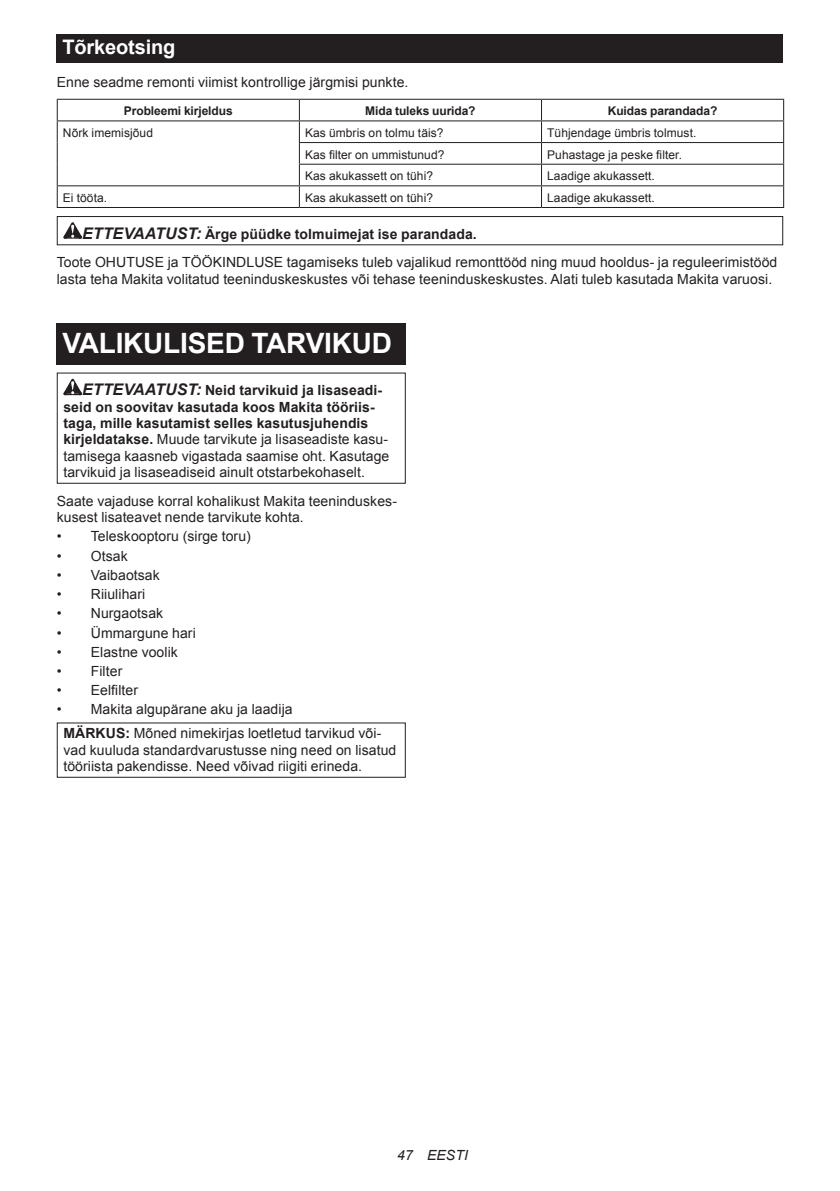
<style>
.page{position:relative;width:840px;height:1191px;background:#fff}
.page>*{position:absolute;margin:0;border:0;box-sizing:border-box;transform-origin:0 0}
.t1{font:700 28px "Arial";letter-spacing:-.01em;color:#fff}
.t2{font:700 20px "Arial";letter-spacing:-.01em;color:#fff}
.t3{font:14px/16.4px "Arial";letter-spacing:.005em;color:#231f20}
.t4{font:italic 14px "Arial";letter-spacing:.005em;color:#231f20}
.t5{font:12px "Arial";letter-spacing:.005em;color:#231f20}
.t6{font:700 12px "Arial";letter-spacing:-.01em;color:#231f20}
.s1{font-weight:700;font-style:italic;font-size:16px}
.s2{font-weight:700}
</style>
<div class="page">
<div style="left:57px;top:34px;width:725px;height:29px;background:#231f20"></div>
<hr style="left:57px;top:99px;width:242px;height:1px;background:#231f20">
<hr style="left:299px;top:99px;width:242px;height:1px;background:#231f20">
<hr style="left:541px;top:99px;width:242px;height:1px;background:#231f20">
<hr style="left:57px;top:120px;width:242px;height:1px;background:#231f20">
<hr style="left:299px;top:120px;width:242px;height:1px;background:#231f20">
<hr style="left:541px;top:120px;width:242px;height:1px;background:#231f20">
<hr style="left:299px;top:142px;width:242px;height:1px;background:#231f20">
<hr style="left:541px;top:142px;width:242px;height:1px;background:#231f20">
<hr style="left:299px;top:164px;width:242px;height:1px;background:#231f20">
<hr style="left:541px;top:164px;width:242px;height:1px;background:#231f20">
<hr style="left:57px;top:185px;width:242px;height:1px;background:#231f20">
<svg style="left:57px;top:100px;width:1px;height:107px"></svg>
<hr style="left:299px;top:185px;width:242px;height:1px;background:#231f20">
<svg style="left:299px;top:100px;width:1px;height:107px"></svg>
<hr style="left:541px;top:185px;width:242px;height:1px;background:#231f20">
<hr style="left:57px;top:207px;width:242px;height:1px;background:#231f20">
<hr style="left:299px;top:207px;width:242px;height:1px;background:#231f20">
<hr style="left:541px;top:207px;width:242px;height:1px;background:#231f20">
<svg style="left:63px;top:222px;width:19px;height:17px"></svg>
<div style="left:57px;top:216px;width:725px;height:29px;border:1px solid #231f20"></div>
<div style="left:57px;top:323px;width:348px;height:41px;background:#231f20"></div>
<svg style="left:63px;top:379px;width:19px;height:16px"></svg>
<div style="left:57px;top:372px;width:348px;height:112px;border:1px solid #231f20"></div>
<h2 class="t2" style="left:62px;top:34px;width:114px">Tõrkeotsing</h2>
<p class="t3" style="left:57px;top:74px;width:353px">Enne seadme remonti viimist kontrollige järgmisi punkte.</p>
<p class="t6" style="left:124px;top:103px;width:110px">Probleemi kirjeldus</p>
<p class="t6" style="left:365px;top:103px;width:112px">Mida tuleks uurida?</p>
<p class="t6" style="left:607px;top:103px;width:111px">Kuidas parandada?</p>
<p class="t5" style="left:63px;top:125px;width:91px">Nõrk imemisjõud</p>
<p class="t5" style="left:305px;top:125px;width:140px">Kas ümbris on tolmu täis?</p>
<p class="t5" style="left:547px;top:125px;width:151px">Tühjendage ümbris tolmust.</p>
<p class="t5" style="left:305px;top:146px;width:141px">Kas filter on ummistunud?</p>
<p class="t5" style="left:547px;top:146px;width:136px">Puhastage ja peske filter.</p>
<p class="t5" style="left:305px;top:168px;width:129px">Kas akukassett on tühi?</p>
<p class="t5" style="left:547px;top:168px;width:109px">Laadige akukassett.</p>
<p class="t5" style="left:63px;top:190px;width:46px">Ei tööta.</p>
<p class="t5" style="left:305px;top:190px;width:129px">Kas akukassett on tühi?</p>
<p class="t5" style="left:547px;top:190px;width:109px">Laadige akukassett.</p>
<p class="t3" style="left:57px;top:219px;width:721px;line-height:28.8px;text-indent:25px"><span class="s1">ETTEVAATUST:</span> <span class="s2">Ärge püüdke tolmuimejat ise parandada.<br></span>Toote OHUTUSE ja TÖÖKINDLUSE tagamiseks tuleb vajalikud remonttööd ning muud hooldus- ja reguleerimistööd</p>
<p class="t3" style="left:57px;top:271px;width:716px">lasta teha Makita volitatud teeninduskeskustes või tehase teeninduskeskustes. Alati tuleb kasutada Makita varuosi.</p>
<h1 class="t1" style="left:62px;top:325px;width:331px">VALIKULISED TARVIKUD</h1>
<p class="t3" style="left:63px;top:382px;width:327px;text-indent:19px"><span class="s1">ETTEVAATUST:</span> <span class="s2">Neid tarvikuid ja lisaseadi&shy;seid on soovitav kasutada koos Makita tööriis&shy;taga, mille kasutamist selles kasutusjuhendis kirjeldatakse.</span> Muude tarvikute ja lisaseadiste kasu&shy;tamisega kaasneb vigastada saamise oht. Kasutage tarvikuid ja lisaseadiseid ainult otstarbekohaselt.</p>
<p class="t3" style="left:57px;top:493px;width:341px">Saate vajaduse korral kohalikust Makita teeninduskes&shy;kusest lisateavet nende tarvikute kohta.</p>
<p class="t3" style="left:57px;top:528px;width:195px">• Teleskooptoru (sirge toru)</p>
<p class="t3" style="left:57px;top:547px;width:72px">• Otsak</p>
<p class="t3" style="left:57px;top:567px;width:104px">• Vaibaotsak</p>
<p class="t3" style="left:57px;top:586px;width:90px">• Riiulihari</p>
<p class="t3" style="left:57px;top:605px;width:108px">• Nurgaotsak</p>
<p class="t3" style="left:57px;top:624px;width:140px">• Ümmargune hari</p>
<p class="t3" style="left:57px;top:644px;width:123px">• Elastne voolik</p>
<p class="t3" style="left:57px;top:663px;width:67px">• Filter</p>
<p class="t3" style="left:57px;top:682px;width:83px">• Eelfilter</p>
<p class="t3" style="left:63px;top:697px;width:319px;line-height:23.8px;text-indent:-7px">• Makita algupärane aku ja laadija<br><span class="s2">MÄRKUS:</span> Mõned nimekirjas loetletud tarvikud või-</p>
<p class="t3" style="left:63px;top:741px;width:334px">vad kuuluda standardvarustusse ning need on lisatud tööriista pakendisse. Need võivad riigiti erineda.</p>
<p class="t4" style="left:397px;top:1146px;width:72px">47 EESTI</p>
</div>
